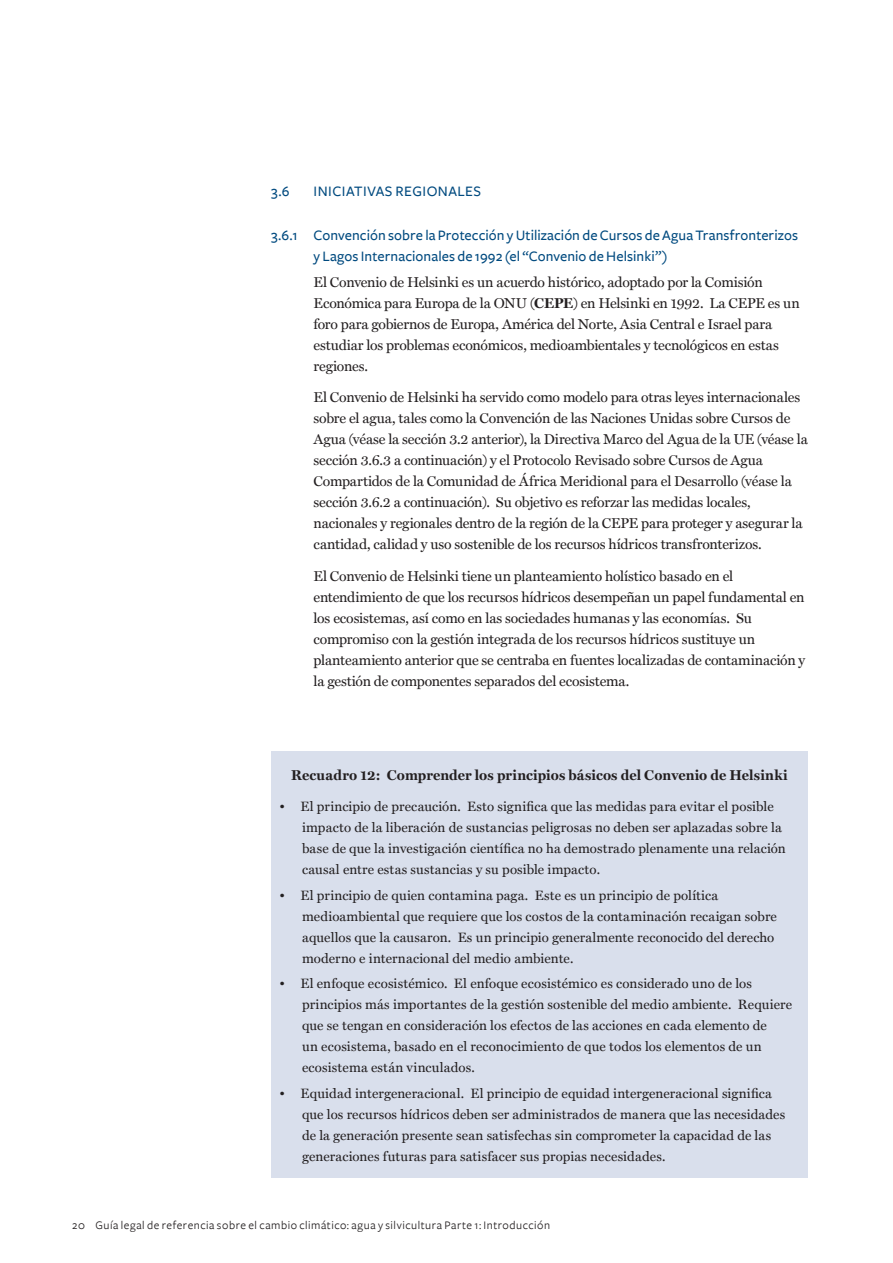
<style>
.page{position:relative;width:893px;height:1263px;background:#fff}
.page>*{position:absolute;margin:0;border:0;box-sizing:border-box;transform-origin:0 0}
.t1{font:500 15px/21px "Freight Sans";letter-spacing:.01em;color:#004a7f}
.t2{font:500 15px "Freight Sans";letter-spacing:.03em;color:#004a7f}
.t3{font:14.25px/21px "Miller Text";letter-spacing:-.015em;color:#231f20}
.t4{font:700 14.25px "Miller Text";letter-spacing:.005em;color:#231f20}
.t5{font:13.5px/21px "Miller Text";letter-spacing:.01em;color:#231f20}
.t6{font:12px "Freight Sans";letter-spacing:.045em;color:#231f20}
.s1{font-weight:700}
</style>
<div class="page">
<div style="left:271px;top:752px;width:537px;height:426px;background:#d9dfec"></div>
<p class="t1" style="left:271px;top:181px;width:20px">3.6</p>
<p class="t2" style="left:314px;top:183px;width:169px">Iniciativas regionales</p>
<p class="t1" style="left:314px;top:225px;width:486px;text-indent:-43px">3.6.1 Convención sobre la Protección y Utilización de Cursos de Agua Transfronterizos y Lagos Internacionales de 1992 (el “Convenio de Helsinki”)</p>
<p class="t3" style="left:314px;top:271px;width:488px">El Convenio de Helsinki es un acuerdo histórico, adoptado por la Comisión Económica para Europa de la ONU (<span class="s1">CEPE</span>) en Helsinki en 1992. La CEPE es un foro para gobiernos de Europa, América del Norte, Asia Central e Israel para estudiar los problemas económicos, medioambientales y tecnológicos en estas regiones.</p>
<p class="t3" style="left:314px;top:387px;width:496px">El Convenio de Helsinki ha servido como modelo para otras leyes internacionales sobre el agua, tales como la Convención de las Naciones Unidas sobre Cursos de Agua (véase la sección 3.2 anterior), la Directiva Marco del Agua de la UE (véase la sección 3.6.3 a continuación) y el Protocolo Revisado sobre Cursos de Agua Compartidos de la Comunidad de África Meridional para el Desarrollo (véase la sección 3.6.2 a continuación). Su objetivo es reforzar las medidas locales, nacionales y regionales dentro de la región de la CEPE para proteger y asegurar la cantidad, calidad y uso sostenible de los recursos hídricos transfronterizos.</p>
<p class="t3" style="left:314px;top:565px;width:493px">El Convenio de Helsinki tiene un planteamiento holístico basado en el entendimiento de que los recursos hídricos desempeñan un papel fundamental en los ecosistemas, así como en las sociedades humanas y las economías. Su compromiso con la gestión integrada de los recursos hídricos sustituye un planteamiento anterior que se centraba en fuentes localizadas de contaminación y la gestión de componentes separados del ecosistema.</p>
<p class="t4" style="left:291px;top:766px;width:498px">Recuadro 12: Comprender los principios básicos del Convenio de Helsinki</p>
<p class="t5" style="left:302px;top:796px;width:485px;text-indent:-23px">• El principio de precaución. Esto significa que las medidas para evitar el posible impacto de la liberación de sustancias peligrosas no deben ser aplazadas sobre la base de que la investigación científica no ha demostrado plenamente una relación causal entre estas sustancias y su posible impacto.</p>
<p class="t5" style="left:302px;top:884px;width:476px;text-indent:-23px">• El principio de quien contamina paga. Este es un principio de política medioambiental que requiere que los costos de la contaminación recaigan sobre aquellos que la causaron. Es un principio generalmente reconocido del derecho moderno e internacional del medio ambiente.</p>
<p class="t5" style="left:302px;top:973px;width:491px;text-indent:-23px">• El enfoque ecosistémico. El enfoque ecosistémico es considerado uno de los principios más importantes de la gestión sostenible del medio ambiente. Requiere que se tengan en consideración los efectos de las acciones en cada elemento de<br>un ecosistema, basado en el reconocimiento de que todos los elementos de un ecosistema están vinculados.</p>
<p class="t5" style="left:302px;top:1082px;width:485px;text-indent:-23px">• Equidad intergeneracional. El principio de equidad intergeneracional significa que los recursos hídricos deben ser administrados de manera que las necesidades de la generación presente sean satisfechas sin comprometer la capacidad de las generaciones futuras para satisfacer sus propias necesidades.</p>
<p class="t6" style="left:72px;top:1218px;width:479px">20 Guía legal de referencia sobre el cambio climático: agua y silvicultura Parte 1: Introducción</p>
</div>
